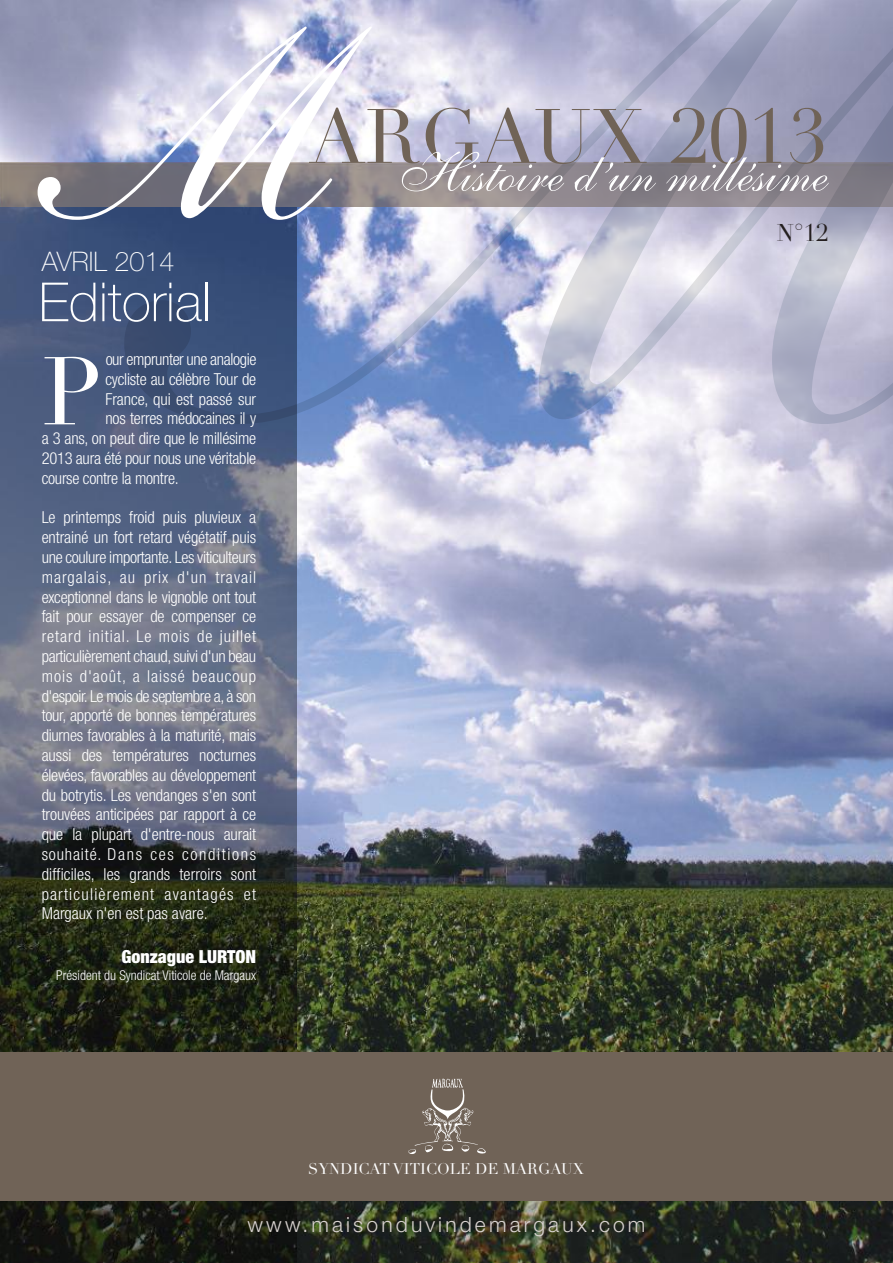
<style>
.page{position:relative;width:893px;height:1263px;background:#fff}
.page>*{position:absolute;margin:0;border:0;box-sizing:border-box;transform-origin:0 0}
.t1{font:274.5px "Shelley Andante Script";color:#fff}
.t2{font:94.5px "Didot";color:#fff}
.t3{font:75.75px "Didot";color:#706357}
.t4{font:56.1px "Shelley Allegro Script";color:#fff}
.t5{font:100 54px "Helvetica Neue";color:#fff}
.t6{font:100 27px "Helvetica Neue";color:#fff}
.t7{font:23.85px "Didot";color:#241f1f}
.t8{font:300 21px "Helvetica Neue";letter-spacing:.15em;color:#d8d2cf}
.t9{font:900 condensed 18px "Helvetica Neue";color:#fff}
.t10{font:300 condensed 16.5px/19.8px "Helvetica Neue";letter-spacing:-.015em;color:#fff;text-align:justify}
.t11{font:15.3px "Didot";color:#fff}
.t12{font:300 condensed 13.5px "Helvetica Neue";color:#fff}
</style>
<div class="page">
<img style="left:0;top:0;width:893px;height:1263px">
<img style="left:0;top:207px;width:296px;height:1056px">
<img style="left:0;top:163px;width:124px;height:44px">
<div style="left:0;top:1052px;width:893px;height:148px;background:#706357"></div>
<svg style="left:408px;top:1079px;width:78px;height:75px"></svg>
<svg style="left:124px;top:0;width:172px;height:299px;background:#9198b2"></svg>
<img style="left:296px;top:0;width:597px;height:424px">
<img style="left:124px;top:299px;width:172px;height:125px">
<img style="left:522px;top:163px;width:371px;height:44px">
<h1 class="t1" style="left:9px;top:28px;width:276px">M</h1>
<h3 class="t3" style="left:309px;top:91px;width:520px">AR<sub>H</sub>GAUX 2013</h3>
<h3 class="t4" style="left:452px;top:152px;width:369px">istoire d’un millésime</h3>
<h3 class="t7" style="left:777px;top:219px;width:53px">N°12</h3>
<h3 class="t6" style="left:42px;top:251px;width:134px">AVRIL 2014</h3>
<h3 class="t5" style="left:39px;top:283px;width:174px">Editorial</h3>
<h2 class="t2" style="left:42px;top:335px;width:63px">P</h2>
<p class="t10" style="left:106px;top:351px;width:152px">our emprunter une analogie</p>
<p class="t10" style="left:105px;top:370px;width:152px">cycliste au célèbre Tour de</p>
<p class="t10" style="left:105px;top:390px;width:152px">France, qui est passé sur</p>
<p class="t10" style="left:105px;top:410px;width:152px">nos terres médocaines il y</p>
<p class="t10" style="left:42px;top:430px;width:216px">a 3 ans, on peut dire que le millésime</p>
<p class="t10" style="left:42px;top:450px;width:216px">2013 aura été pour nous une véritable</p>
<p class="t10" style="left:42px;top:469px;width:139px">course contre la montre.</p>
<p class="t10" style="left:42px;top:509px;width:216px">Le printemps froid puis pluvieux a entrainé un fort retard végétatif puis une coulure importante. Les viticulteurs margalais, au prix d'un travail exceptionnel dans le vignoble ont tout fait pour essayer de compenser ce retard initial. Le mois de juillet particulièrement chaud,suivi d'un beau mois d'août, a laissé beaucoup d'espoir. Le mois de septembre a, à son tour, apporté de bonnes températures diurnes favorables à la maturité, mais aussi des températures nocturnes élevées, favorables au développement du botrytis. Les vendanges s'en sont trouvées anticipées par rapport à ce que la plupart d'entre-nous aurait souhaité. Dans ces conditions difficiles, les grands terroirs sont particulièrement avantagés et Margaux n'en est pas avare.</p>
<p class="t9" style="left:121px;top:946px;width:136px">Gonzague LURTON</p>
<p class="t12" style="left:56px;top:970px;width:201px">Président du Syndicat Viticole de Margaux</p>
<p class="t11" style="left:308px;top:1159px;width:278px">SYNDICAT VITICOLE DE MARGAUX</p>
<p class="t8" style="left:248px;top:1212px;width:399px">www.maisonduvindemargaux.com</p>
</div>
